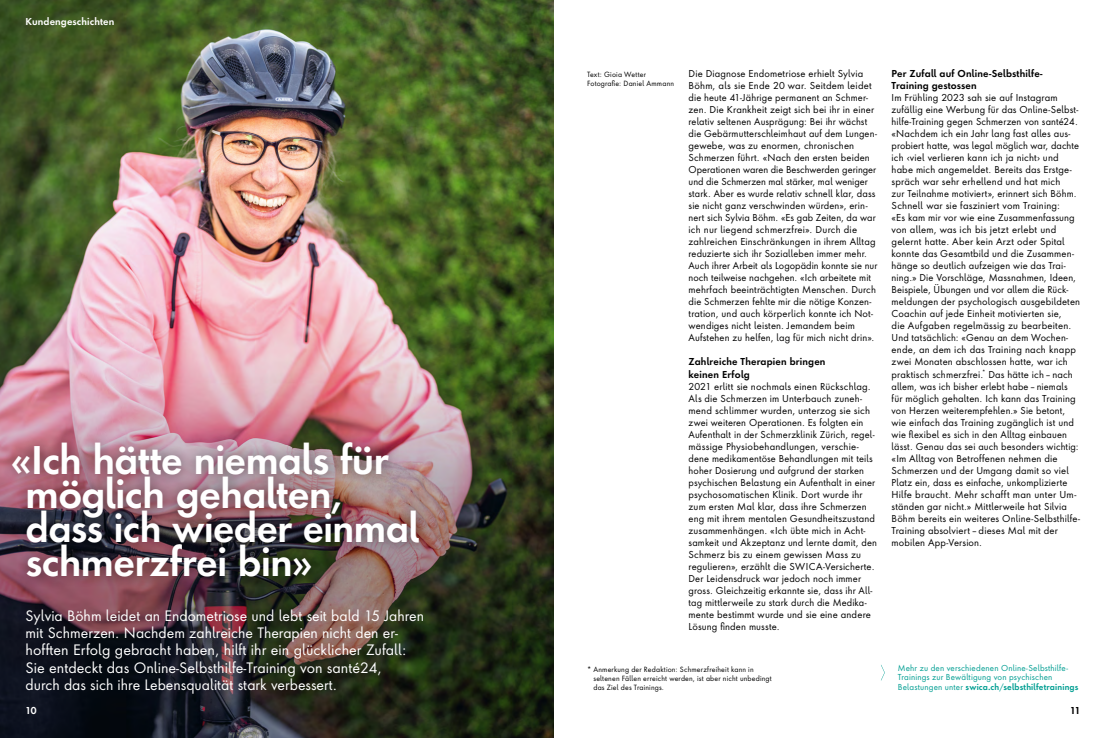
<style>
.page{position:relative;width:1106px;height:738px;background:#fff}
.page>*{position:absolute;margin:0;border:0;box-sizing:border-box;transform-origin:0 0}
.t1{font:600 37px/34px "Futura Next";letter-spacing:-.015em;color:#fff}
.t2{font:14px/17.2px "Futura Next";color:#fff}
.t3{font:9.3px/12px "Futura Next";letter-spacing:.015em;color:#000}
.t4{font:600 9.3px/12px "Futura Next";letter-spacing:.015em;color:#000}
.t5{font:600 9.3px "Futura Next";letter-spacing:.015em;color:#fff}
.t6{font:8px/9.5px "Futura Next";letter-spacing:.02em;color:#009e92}
.t7{font:7px/8.7px "Futura Next";letter-spacing:.025em;color:#000}
.s1{font-weight:600}
</style>
<div class="page">
<img style="left:0;top:0;width:553px;height:737px">
<svg style="left:881px;top:664px;width:3px;height:16px"></svg>
<div style="left:1px;top:429px;width:430px;height:159px;background:#000;opacity:.5"></div>
<p class="t5" style="left:26px;top:15px;width:90px">Kundengeschichten</p>
<h1 class="t1" style="left:26px;top:442px;width:395px;text-indent:-15px">«Ich hätte niemals für möglich gehalten, dass ich wieder einmal schmerzfrei bin»</h1>
<p class="t2" style="left:26px;top:606px;width:400px">Sylvia Böhm leidet an Endometriose und lebt seit bald 15 Jahren mit Schmerzen. Nachdem zahlreiche Therapien nicht den er&shy;hofften Erfolg gebracht haben, hilft ihr ein glücklicher Zufall:<br>Sie entdeckt das Online-Selbsthilfe-Training von santé24,<br>durch das sich ihre Lebensqualität stark verbessert.</p>
<p class="t7" style="left:587px;top:70px;width:89px">Text: Gioia Wetter<br>Fotografie: Daniel Ammann</p>
<p class="t3" style="left:688px;top:67px;width:190px">Die Diagnose Endometriose erhielt Sylvia Böhm, als sie Ende 20 war. Seitdem leidet die heute 41-Jährige permanent an Schmer&shy;zen. Die Krankheit zeigt sich bei ihr in einer relativ seltenen Ausprägung: Bei ihr wächst die Gebärmutterschleimhaut auf dem Lungen&shy;gewebe, was zu enormen, chronischen Schmerzen führt. «Nach den ersten beiden Operationen waren die Beschwerden geringer und die Schmerzen mal stärker, mal weniger stark. Aber es wurde relativ schnell klar, dass sie nicht ganz verschwinden würden», erin&shy;nert sich Sylvia Böhm. «Es gab Zeiten, da war ich nur liegend schmerzfrei». Durch die zahlreichen Einschränkungen in ihrem Alltag reduzierte sich ihr Sozialleben immer mehr.<br>Auch ihrer Arbeit als Logopädin konnte sie nur noch teilweise nachgehen. «Ich arbeitete mit mehrfach beeinträchtigten Menschen. Durch die Schmerzen fehlte mir die nötige Konzen&shy;tration, und auch körperlich konnte ich Not&shy;wendiges nicht leisten. Jemandem beim Aufstehen zu helfen, lag für mich nicht drin».</p>
<p class="t4" style="left:688px;top:355px;width:138px">Zahlreiche Therapien bringen keinen Erfolg</p>
<p class="t3" style="left:688px;top:379px;width:190px">2021 erlitt sie nochmals einen Rückschlag.<br>Als die Schmerzen im Unterbauch zuneh&shy;mend schlimmer wurden, unterzog sie sich zwei weiteren Operationen. Es folgten ein Aufenthalt in der Schmerzklinik Zürich, regel&shy;mässige Physiobehandlungen, verschie&shy;dene medikamentöse Behandlungen mit teils hoher Dosierung und aufgrund der starken psychischen Belastung ein Aufenthalt in einer psychosomatischen Klinik. Dort wurde ihr zum ersten Mal klar, dass ihre Schmerzen eng mit ihrem mentalen Gesundheitszustand zusammenhängen. «Ich übte mich in Acht&shy;samkeit und Akzeptanz und lernte damit, den Schmerz bis zu einem gewissen Mass zu regulieren», erzählt die SWICA-Versicherte.<br>Der Leidensdruck war jedoch noch immer gross. Gleichzeitig erkannte sie, dass ihr All&shy;tag mittlerweile zu stark durch die Medika&shy;mente bestimmt wurde und sie eine andere Lösung finden musste.</p>
<p class="t4" style="left:891px;top:67px;width:152px">Per Zufall auf Online-Selbsthilfe-<br>Training gestossen</p>
<p class="t3" style="left:891px;top:91px;width:190px">Im Frühling 2023 sah sie auf Instagram zufällig eine Werbung für das Online-Selbst&shy;hilfe-Training gegen Schmerzen von santé24. «Nachdem ich ein Jahr lang fast alles aus&shy;probiert hatte, was legal möglich war, dachte ich ‹viel verlieren kann ich ja nicht› und habe mich angemeldet. Bereits das Erstge&shy;spräch war sehr erhellend und hat mich<br>zur Teilnahme motiviert», erinnert sich Böhm.<br>Schnell war sie fasziniert vom Training:<br>«Es kam mir vor wie eine Zusammenfassung von allem, was ich bis jetzt erlebt und gelernt hatte. Aber kein Arzt oder Spital konnte das Gesamtbild und die Zusammen&shy;hänge so deutlich aufzeigen wie das Trai&shy;ning.» Die Vorschläge, Massnahmen, Ideen, Beispiele, Übungen und vor allem die Rück&shy;meldungen der psychologisch ausgebildeten Coachin auf jede Einheit motivierten sie,<br>die Aufgaben regelmässig zu bearbeiten.<br>Und tatsächlich: «Genau an dem Wochen&shy;ende, an dem ich das Training nach knapp zwei Monaten abschlossen hatte, war ich praktisch schmerzfrei.<sup>*</sup> Das hätte ich–nach allem, was ich bisher erlebt habe–niemals für möglich gehalten. Ich kann das Training von Herzen weiterempfehlen.» Sie betont, wie einfach das Training zugänglich ist und wie flexibel es sich in den Alltag einbauen lässt. Genau das sei auch besonders wichtig: «Im Alltag von Betroffenen nehmen die Schmerzen und der Umgang damit so viel Platz ein, dass es einfache, unkomplizierte Hilfe braucht. Mehr schafft man unter Um&shy;ständen gar nicht.» Mittlerweile hat Silvia Böhm bereits ein weiteres Online-Selbsthilfe-Training absolviert–dieses Mal mit der mobilen App-Version.</p>
<p class="t7" style="left:593px;top:664px;width:180px;text-indent:-6px">* Anmerkung der Redaktion: Schmerzfreiheit kann in seltenen Fällen erreicht werden, ist aber nicht unbedingt das Ziel des Trainings.</p>
<p class="t6" style="left:897px;top:662px;width:182px">Mehr zu den verschiedenen Online-Selbsthilfe-<br>Trainings zur Bewältigung von psychischen<br>Belastungen unter <span class="s1">swica.ch</span>/<span class="s1">selbsthilfetrainings</span></p>
<p class="t5" style="left:26px;top:703px;width:13px">10</p>
<p class="t4" style="left:1070px;top:703px;width:12px">11</p>
</div>
